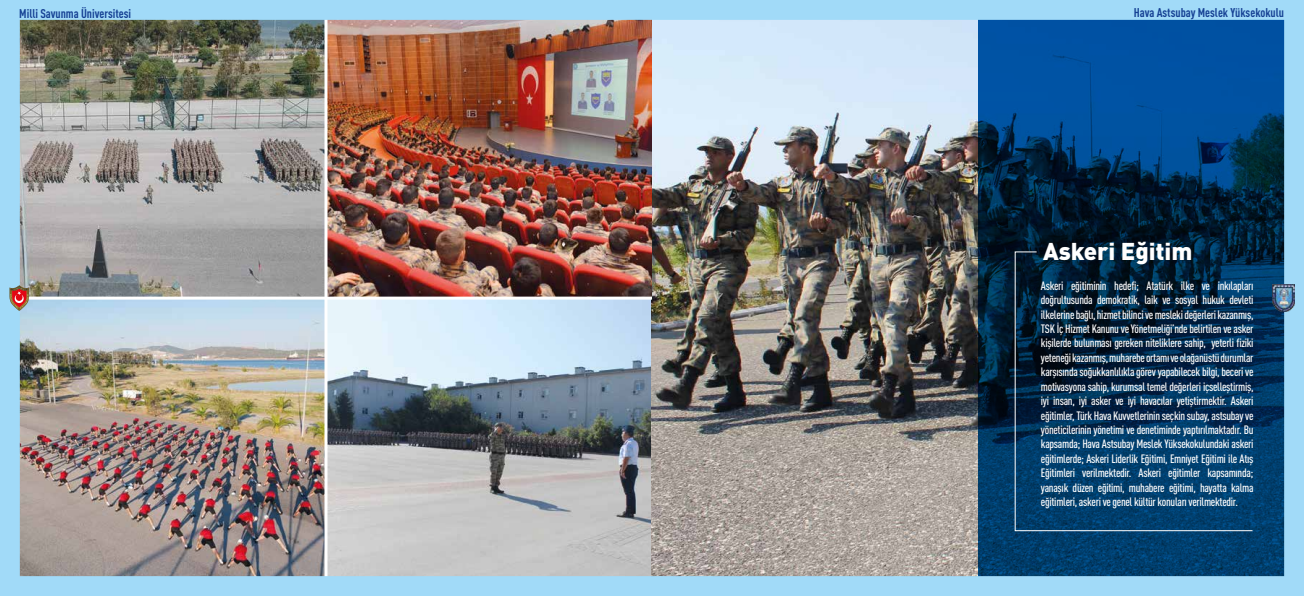
<style>
.page{position:relative;width:1304px;height:596px;background:#fff}
.page>*{position:absolute;margin:0;border:0;box-sizing:border-box;transform-origin:0 0}
.t1{font:900 24px "DIN Pro";color:#fff}
.t2{font:700 condensed 12.5px "DIN Pro";color:#164194}
.t3{font:500 condensed 12px/14.4px "DIN Pro";letter-spacing:-.025em;color:#fff;text-align:justify}
</style>
<div class="page">
<img style="left:0;top:0;width:1295px;height:595px">
<svg style="left:9px;top:285px;width:20px;height:25px"></svg>
<img style="left:1273px;top:284px;width:22px;height:27px">
<div style="left:1295px;top:0;width:9px;height:595px;background:#a1daf8"></div>
<p class="t2" style="left:19px;top:4px;width:113px">Milli Savunma Üniversitesi</p>
<p class="t2" style="left:1134px;top:4px;width:152px">Hava Astsubay Meslek Yüksekokulu</p>
<h1 class="t1" style="left:1043px;top:230px;width:151px">Askeri Eğitim</h1>
<p class="t3" style="left:1041px;top:277px;width:214px">Askeri eğitiminin hedefi; Atatürk ilke ve inkılapları doğrultusunda demokratik, laik ve sosyal hukuk devleti ilkelerine bağlı, hizmet bilinci ve mesleki değerleri kazanmış, TSK İç Hizmet Kanunu ve Yönetmeliği’nde belirtilen ve asker kişilerde bulunması gereken niteliklere sahip, yeterli fiziki yeteneği kazanmış, muharebe ortamı ve olağanüstü durumlar karşısında soğukkanlılıkla görev yapabilecek bilgi, beceri ve motivasyona sahip, kurumsal temel değerleri içselleştirmiş, iyi insan, iyi asker ve iyi havacılar yetiştirmektir. Askeri eğitimler, Türk Hava Kuvvetlerinin seçkin subay, astsubay ve yöneticilerinin yönetimi ve denetiminde yaptırılmaktadır. Bu kapsamda; Hava Astsubay Meslek Yüksekokulundaki askeri eğitimlerde; Askeri Liderlik Eğitimi, Emniyet Eğitimi ile Atış Eğitimleri verilmektedir. Askeri eğitimler kapsamında; yanaşık düzen eğitimi, muhabere eğitimi, hayatta kalma eğitimleri, askeri ve genel kültür konuları verilmektedir.</p>
</div>
